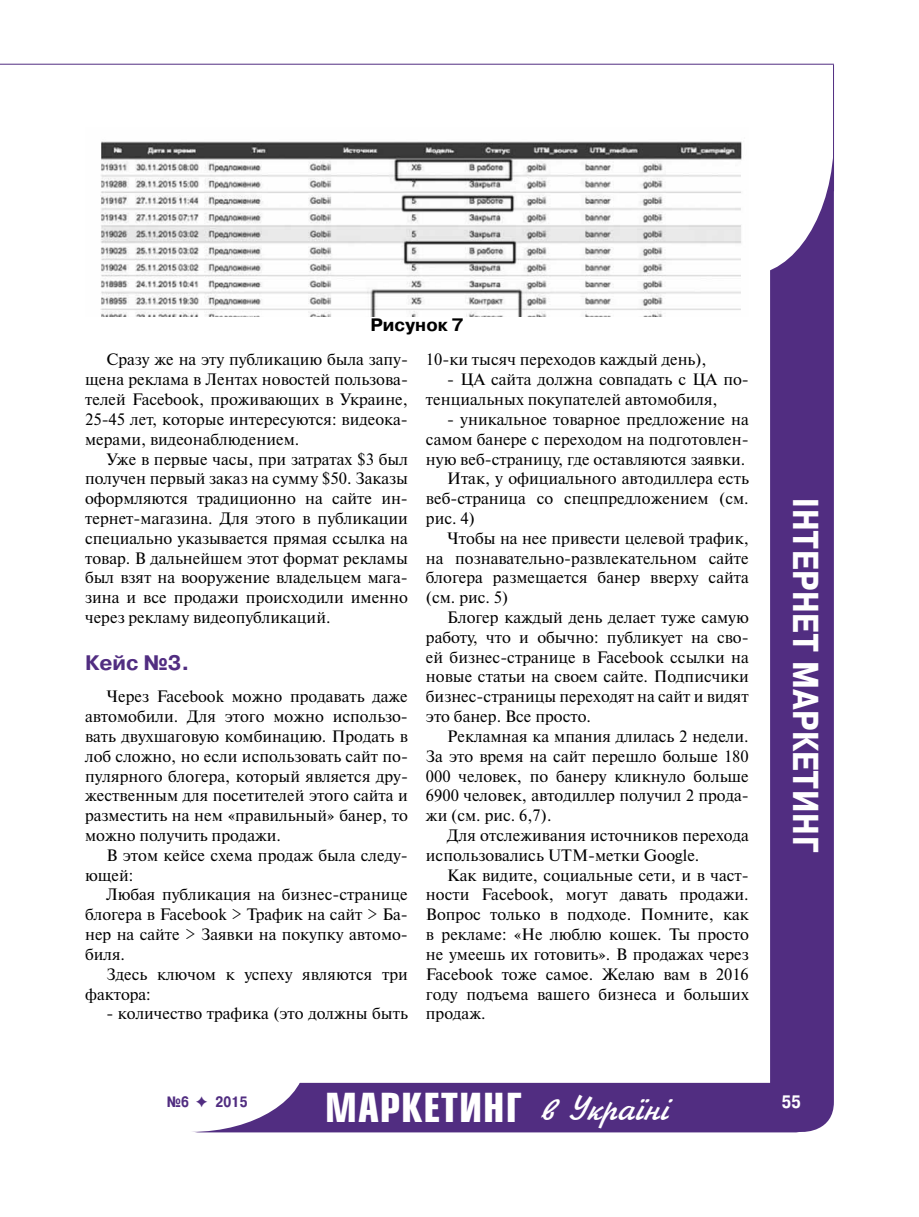
<style>
.page{position:relative;width:919px;height:1217px;background:#fff}
.page>*{position:absolute;margin:0;border:0;box-sizing:border-box;transform-origin:0 0}
.t1{font:700 39px "Europe Cond";letter-spacing:.025em;color:#fff}
.t2{font:700 36px "Pragmatica Cond C";letter-spacing:.025em;color:#fff}
.t3{font:700 21px "Pragmatica C";color:#512d81}
.t4{font:700 18px "Pragmatica C";color:#000}
.t5{font:700 18px "Pragmatica Cond C";color:#fff}
.t6{font:16.5px/19.8px "Newton C";color:#000;text-align:justify}
.t7{font:700 15px "Pragmatica Cond C";color:#512d81}
.s1{font-family:"Jikharev";font-weight:400;font-size:36px}
.s2{font-family:"Dixieland";font-weight:400}
</style>
<div class="page">
<div style="left:770px;top:111px;width:63px;height:1020px;background:#512d81;border-radius:30px"></div>
<div style="left:661px;top:0;width:172px;height:275px;background:#fff;border-radius:50%"></div>
<div style="left:177px;top:1082px;width:641px;height:50px;background:#512d81;border-radius:22px"></div>
<div style="left:76px;top:986px;width:230px;height:145px;background:#fff;border-radius:50%"></div>
<hr style="left:0;top:64px;width:833px;height:1px;background:#512d81">
<hr style="left:833px;top:65px;width:1px;height:126px;background:#512d81">
<img style="left:100px;top:141px;width:642px;height:176px">
<p class="t4" style="left:370px;top:315px;width:95px">Рисунок 7</p>
<p class="t6" style="left:85px;top:350px;width:324px;text-indent:21px">Сразу же на эту публикацию была запу&shy;щена реклама в Лентах новостей пользова&shy;телей Facebook, проживающих в Украине, 25-45 лет, которые интересуются: видеока&shy;мерами, видеонаблюдением.</p>
<p class="t6" style="left:85px;top:449px;width:324px;text-indent:21px">Уже в первые часы, при затратах $3 был получен первый заказ на сумму $50. Заказы оформляются традиционно на сайте ин&shy;тернет-магазина. Для этого в публикации специально указывается прямая ссылка на товар. В дальнейшем этот формат рекламы был взят на вооружение владельцем мага&shy;зина и все продажи происходили именно через рекламу видеопубликаций.</p>
<p class="t3" style="left:85px;top:651px;width:106px">Кейс №3.</p>
<p class="t6" style="left:85px;top:686px;width:324px;text-indent:21px">Через Facebook можно продавать даже автомобили. Для этого можно использо&shy;вать двухшаговую комбинацию. Продать в лоб сложно, но если использовать сайт по&shy;пулярного блогера, который является дру&shy;жественным для посетителей этого сайта и разместить на нем «правильный» банер, то можно получить продажи.</p>
<p class="t6" style="left:85px;top:845px;width:324px;text-indent:21px">В этом кейсе схема продаж была следу&shy;ющей:</p>
<p class="t6" style="left:85px;top:884px;width:324px;text-indent:21px">Любая публикация на бизнес-странице блогера в Facebook &gt; Трафик на сайт &gt; Ба&shy;нер на сайте &gt; Заявки на покупку автомо&shy;биля.</p>
<p class="t6" style="left:85px;top:963px;width:324px;text-indent:21px">Здесь ключом к успеху являются три фактора:</p>
<p class="t6" style="left:106px;top:1003px;width:303px">- количество трафика (это должны быть</p>
<p class="t6" style="left:426px;top:350px;width:282px">10-ки тысяч переходов каждый день),</p>
<p class="t6" style="left:426px;top:369px;width:324px;text-indent:21px">- ЦА сайта должна совпадать с ЦА по&shy;тенциальных покупателей автомобиля,</p>
<p class="t6" style="left:447px;top:409px;width:303px">- уникальное товарное предложение на</p>
<p class="t6" style="left:426px;top:429px;width:324px">самом банере с переходом на подготовлен-</p>
<p class="t6" style="left:426px;top:449px;width:321px">ную веб-страницу, где оставляются заявки.</p>
<p class="t6" style="left:447px;top:468px;width:303px">Итак, у официального автодиллера есть</p>
<p class="t6" style="left:426px;top:488px;width:324px">веб-страница со спецпредложением (см.</p>
<p class="t6" style="left:426px;top:508px;width:50px">рис. 4)</p>
<p class="t6" style="left:447px;top:528px;width:303px">Чтобы на нее привести целевой трафик,</p>
<p class="t6" style="left:426px;top:548px;width:324px">на познавательно-развлекательном сайте</p>
<p class="t6" style="left:426px;top:567px;width:324px">блогера размещается банер вверху сайта</p>
<p class="t6" style="left:426px;top:587px;width:84px">(см. рис. 5)</p>
<p class="t6" style="left:447px;top:607px;width:303px">Блогер каждый день делает туже самую</p>
<p class="t6" style="left:426px;top:627px;width:324px">работу, что и обычно: публикует на сво-</p>
<p class="t6" style="left:426px;top:647px;width:324px">ей бизнес-странице в Facebook ссылки на</p>
<p class="t6" style="left:426px;top:666px;width:324px">новые статьи на своем сайте. Подписчики</p>
<p class="t6" style="left:426px;top:686px;width:324px">бизнес-страницы переходят на сайт и видят</p>
<p class="t6" style="left:426px;top:706px;width:167px">это банер. Все просто.</p>
<p class="t6" style="left:447px;top:726px;width:303px">Рекламная ка мпания длилась 2 недели.</p>
<p class="t6" style="left:426px;top:746px;width:324px">За это время на сайт перешло больше 180</p>
<p class="t6" style="left:426px;top:765px;width:324px">000 человек, по банеру кликнуло больше</p>
<p class="t6" style="left:426px;top:785px;width:324px">6900 человек, автодиллер получил 2 прода-</p>
<p class="t6" style="left:426px;top:805px;width:127px">жи (см. рис. 6,7).</p>
<p class="t6" style="left:447px;top:825px;width:303px">Для отслеживания источников перехода</p>
<p class="t6" style="left:426px;top:845px;width:275px">использовались UTM-метки Google.</p>
<p class="t6" style="left:447px;top:864px;width:303px">Как видите, социальные сети, и в част-</p>
<p class="t6" style="left:426px;top:884px;width:324px">ности Facebook, могут давать продажи.</p>
<p class="t6" style="left:426px;top:904px;width:324px">Вопрос только в подходе. Помните, как</p>
<p class="t6" style="left:426px;top:924px;width:324px">в рекламе: «Не люблю кошек. Ты просто</p>
<p class="t6" style="left:426px;top:944px;width:324px">не умеешь их готовить». В продажах через</p>
<p class="t6" style="left:426px;top:963px;width:324px">Facebook тоже самое. Желаю вам в 2016</p>
<p class="t6" style="left:426px;top:983px;width:324px">году подъема вашего бизнеса и больших</p>
<p class="t6" style="left:426px;top:1003px;width:61px">продаж.</p>
<h2 class="t2" style="left:825px;top:498px;width:355px;rotate:90deg">ІНТЕРНЕТ МАРКЕТИНГ</h2>
<h1 class="t1" style="left:325px;top:1081px;width:345px">МАРКЕТИНГ <span class="s1">в Україні</span></h1>
<p class="t7" style="left:167px;top:1092px;width:82px">№6 <span class="s2">F</span> 2015</p>
<p class="t5" style="left:781px;top:1090px;width:20px">55</p>
</div>
